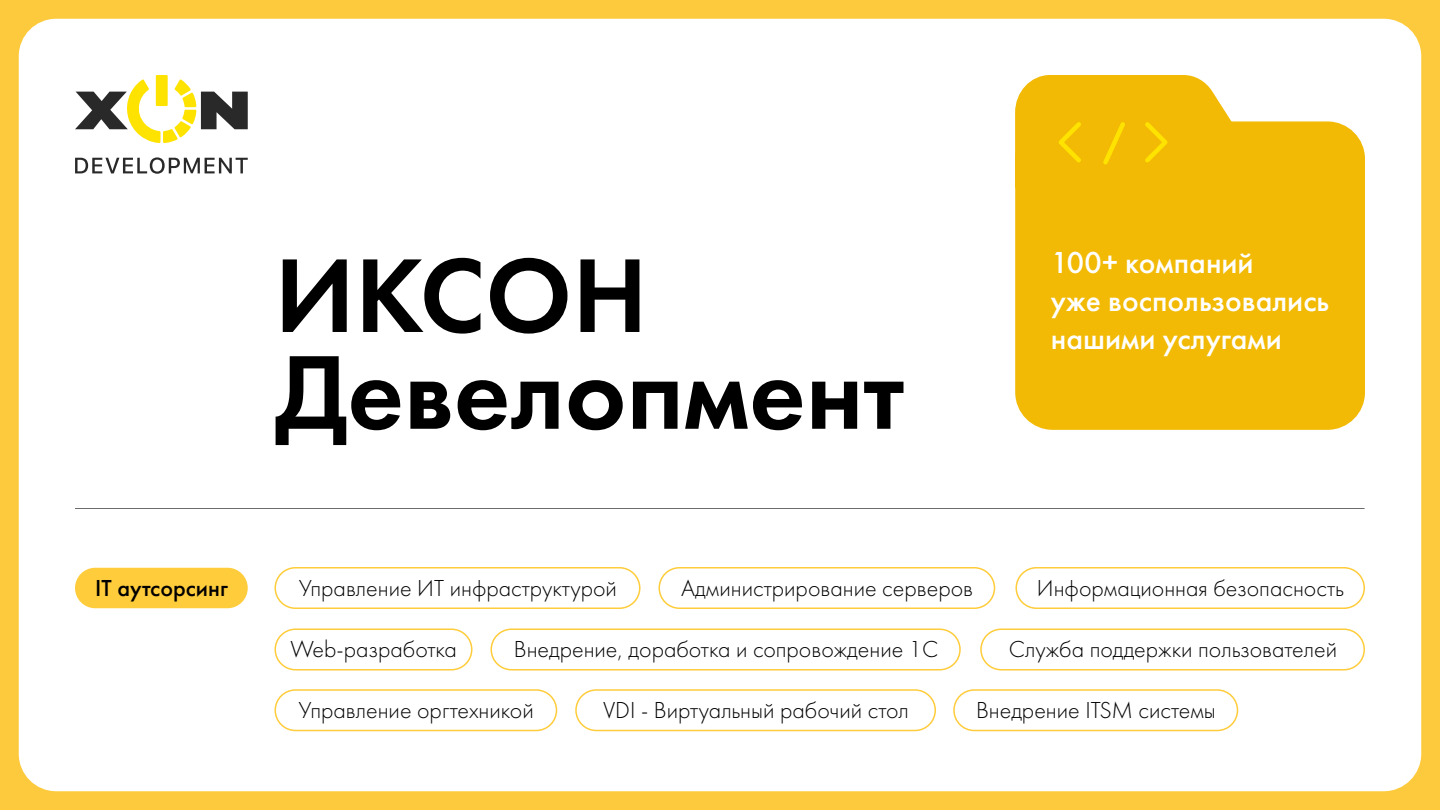
<style>
.page{position:relative;width:1440px;height:810px;background:#feca3d}
.page>*{position:absolute;margin:0;border:0;box-sizing:border-box;transform-origin:0 0}
.t1{font:600 108.75px/96.8px "Futura PT";color:#000}
.t2{font:500 31.5px/37.8px "Futura PT";color:#fff}
.t3{font:300 24px "Futura PT";color:#000}
.t4{font:500 24px "Futura PT";color:#000}
</style>
<div class="page">
<div style="left:19px;top:19px;width:1402px;height:772px;background:#fff;border-radius:38px"></div>
<svg style="left:75px;top:75px;width:173px;height:68px"></svg>
<svg style="left:75px;top:157px;width:173px;height:17px"></svg>
<div style="left:1015px;top:121px;width:350px;height:309px;background:#f2ba05;border-radius:38px"></div>
<svg style="left:1015px;top:75px;width:231px;height:90px"></svg>
<div style="left:75px;top:568px;width:173px;height:40px;background:#ffcc3b;border-radius:20px"></div>
<div style="left:274px;top:567px;width:366px;height:42px;border:2px solid #ffcc3b;border-radius:20px"></div>
<div style="left:274px;top:628px;width:198px;height:42px;border:2px solid #ffcc3b;border-radius:20px"></div>
<div style="left:274px;top:689px;width:283px;height:42px;border:2px solid #ffcc3b;border-radius:20px"></div>
<div style="left:575px;top:689px;width:361px;height:42px;border:2px solid #ffcc3b;border-radius:20px"></div>
<div style="left:953px;top:689px;width:285px;height:42px;border:2px solid #ffcc3b;border-radius:20px"></div>
<div style="left:980px;top:628px;width:385px;height:42px;border:2px solid #ffcc3b;border-radius:20px"></div>
<div style="left:490px;top:628px;width:471px;height:42px;border:2px solid #ffcc3b;border-radius:20px"></div>
<div style="left:658px;top:567px;width:337px;height:42px;border:2px solid #ffcc3b;border-radius:20px"></div>
<div style="left:1016px;top:567px;width:349px;height:42px;border:2px solid #ffcc3b;border-radius:20px"></div>
<hr style="left:75px;top:508px;width:1290px;height:1px;background:#6b6c6b">
<h1 class="t1" style="left:274px;top:246px;width:631px">ИКСОН<br>Девелопмент</h1>
<h2 class="t2" style="left:1051px;top:244px;width:280px">100+ компаний<br>уже воспользовались нашими услугами</h2>
<p class="t4" style="left:95px;top:573px;width:134px">IT аутсорсинг</p>
<p class="t3" style="left:681px;top:574px;width:293px">Администрирование серверов</p>
<p class="t3" style="left:1037px;top:574px;width:309px">Информационная безопасность</p>
<p class="t3" style="left:299px;top:574px;width:320px">Управление ИТ инфраструктурой</p>
<p class="t3" style="left:290px;top:636px;width:168px">Web-разработка</p>
<p class="t3" style="left:299px;top:696px;width:237px">Управление оргтехникой</p>
<p class="t3" style="left:603px;top:696px;width:307px">VDI - Виртуальный рабочий стол</p>
<p class="t3" style="left:976px;top:696px;width:241px">Внедрение ITSM системы</p>
<p class="t3" style="left:514px;top:636px;width:426px">Внедрение, доработка и сопровождение 1С</p>
<p class="t3" style="left:1009px;top:636px;width:330px">Служба поддержки пользователей</p>
</div>
